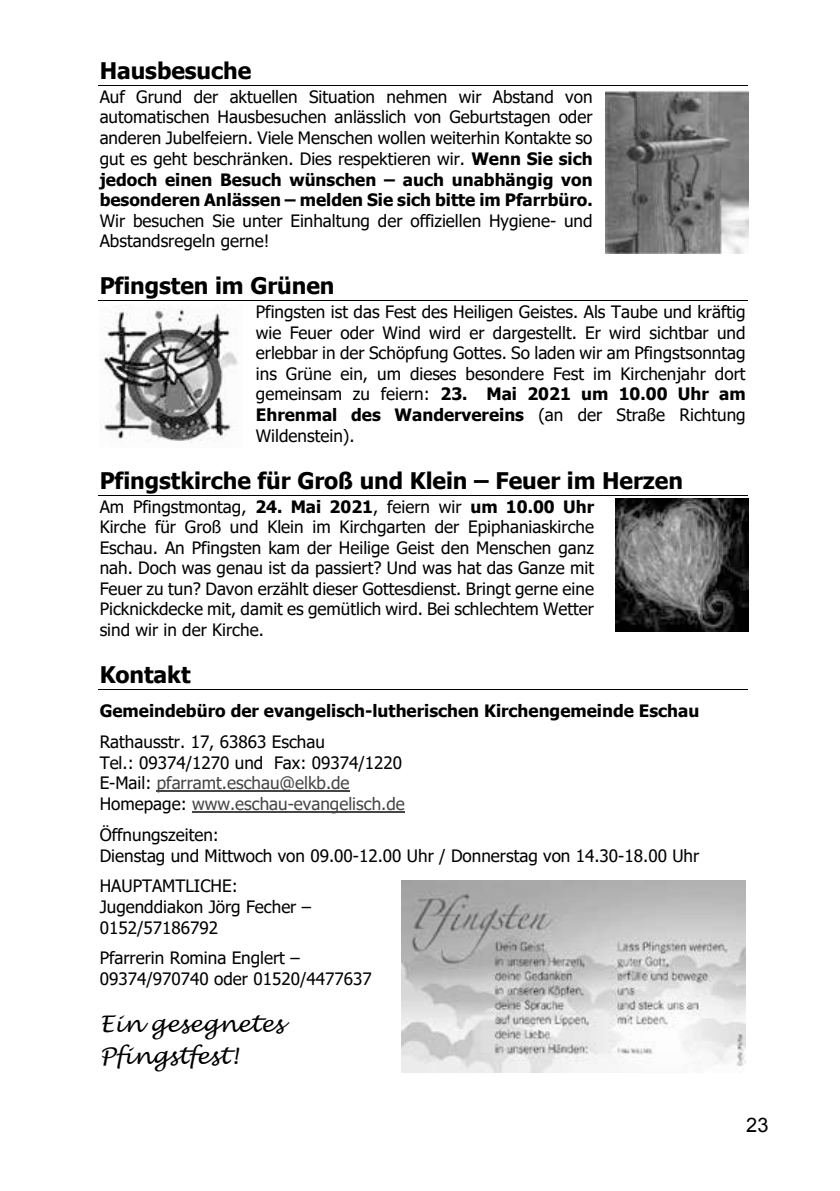
<style>
.page{position:relative;width:840px;height:1191px;background:#fff}
.page>*{position:absolute;margin:0;border:0;box-sizing:border-box;transform-origin:0 0}
.t1{font:700 22.8px "Tahoma";letter-spacing:-.005em;color:#000}
.t2{font:italic 22.8px/31.4px "Lucida Handwriting";letter-spacing:-.005em;color:#000}
.t3{font:20px "Arial";color:#000}
.t4{font:17px/20.6px "Tahoma";color:#000}
.t5{font:700 17px "Tahoma";color:#000}
.s1{font-weight:700}
.s2{color:#464646}
</style>
<div class="page">
<hr style="left:98px;top:85px;width:649px;height:1px;background:#000">
<hr style="left:98px;top:300px;width:649px;height:1px;background:#000">
<hr style="left:98px;top:495px;width:649px;height:1px;background:#000">
<hr style="left:98px;top:689px;width:649px;height:1px;background:#000">
<hr style="left:157px;top:790px;width:192px;height:1px;background:#464646">
<hr style="left:192px;top:811px;width:212px;height:1px;background:#464646">
<img style="left:605px;top:91px;width:142px;height:162px">
<img style="left:101px;top:306px;width:138px;height:136px">
<img style="left:615px;top:499px;width:133px;height:133px">
<img style="left:401px;top:880px;width:343px;height:192px">
<h1 class="t1" style="left:100px;top:55px;width:153px">Hausbesuche</h1>
<p class="t4" style="left:100px;top:87px;width:494px;text-align:justify">Auf Grund der aktuellen Situation nehmen wir Abstand von automatischen Hausbesuchen anlässlich von Geburtstagen oder anderen Jubelfeiern. Viele Menschen wollen weiterhin Kontakte so gut es geht beschränken. Dies respektieren wir. <span class="s1">Wenn Sie sich jedoch einen Besuch wünschen – auch unabhängig von besonderen Anlässen – melden Sie sich bitte im Pfarrbüro.</span></p>
<p class="t4" style="left:100px;top:211px;width:494px">Wir besuchen Sie unter Einhaltung der offiziellen Hygiene- und<br>Abstandsregeln gerne!</p>
<h1 class="t1" style="left:100px;top:270px;width:236px">Pfingsten im Grünen</h1>
<p class="t4" style="left:256px;top:302px;width:491px;text-align:justify">Pfingsten ist das Fest des Heiligen Geistes. Als Taube und kräftig wie Feuer oder Wind wird er dargestellt. Er wird sichtbar und erlebbar in der Schöpfung Gottes. So laden wir am Pfingstsonntag ins Grüne ein, um dieses besondere Fest im Kirchenjahr dort gemeinsam zu feiern: <span class="s1">23. Mai 2021 um 10.00 Uhr am Ehrenmal des Wandervereins</span> (an der Straße Richtung Wildenstein).</p>
<h1 class="t1" style="left:100px;top:464px;width:584px">Pfingstkirche für Groß und Klein – Feuer im Herzen</h1>
<p class="t4" style="left:100px;top:497px;width:495px;text-align:justify">Am Pfingstmontag, <span class="s1">24. Mai 2021</span>, feiern wir <span class="s1">um 10.00 Uhr </span>Kirche für Groß und Klein im Kirchgarten der Epiphaniaskirche Eschau. An Pfingsten kam der Heilige Geist den Menschen ganz nah. Doch was genau ist da passiert? Und was hat das Ganze mit Feuer zu tun? Davon erzählt dieser Gottesdienst. Bringt gerne eine Picknickdecke mit, damit es gemütlich wird. Bei schlechtem Wetter sind wir in der Kirche.</p>
<h1 class="t1" style="left:100px;top:658px;width:92px">Kontakt</h1>
<p class="t5" style="left:100px;top:699px;width:600px">Gemeindebüro der evangelisch-lutherischen Kirchengemeinde Eschau</p>
<p class="t4" style="left:100px;top:732px;width:306px">Rathausstr. 17, 63863 Eschau<br>Tel.: 09374/1270 und Fax: 09374/1220<br>E-Mail: <span class="s2">pfarramt.eschau@elkb.de </span>Homepage: <span class="s2">www.eschau-evangelisch.de</span></p>
<p class="t4" style="left:100px;top:825px;width:600px">Öffnungszeiten:<br>Dienstag und Mittwoch von 09.00-12.00 Uhr / Donnerstag von 14.30-18.00 Uhr</p>
<p class="t4" style="left:100px;top:876px;width:213px">HAUPTAMTLICHE:<br>Jugenddiakon Jörg Fecher –<br>0152/57186792</p>
<p class="t4" style="left:100px;top:948px;width:273px">Pfarrerin Romina Englert –<br>09374/970740 oder 01520/4477637</p>
<h1 class="t2" style="left:100px;top:1009px;width:185px">Ein gesegnetes<br>Pfingstfest!</h1>
<p class="t3" style="left:745px;top:1111px;width:24px">23</p>
</div>
